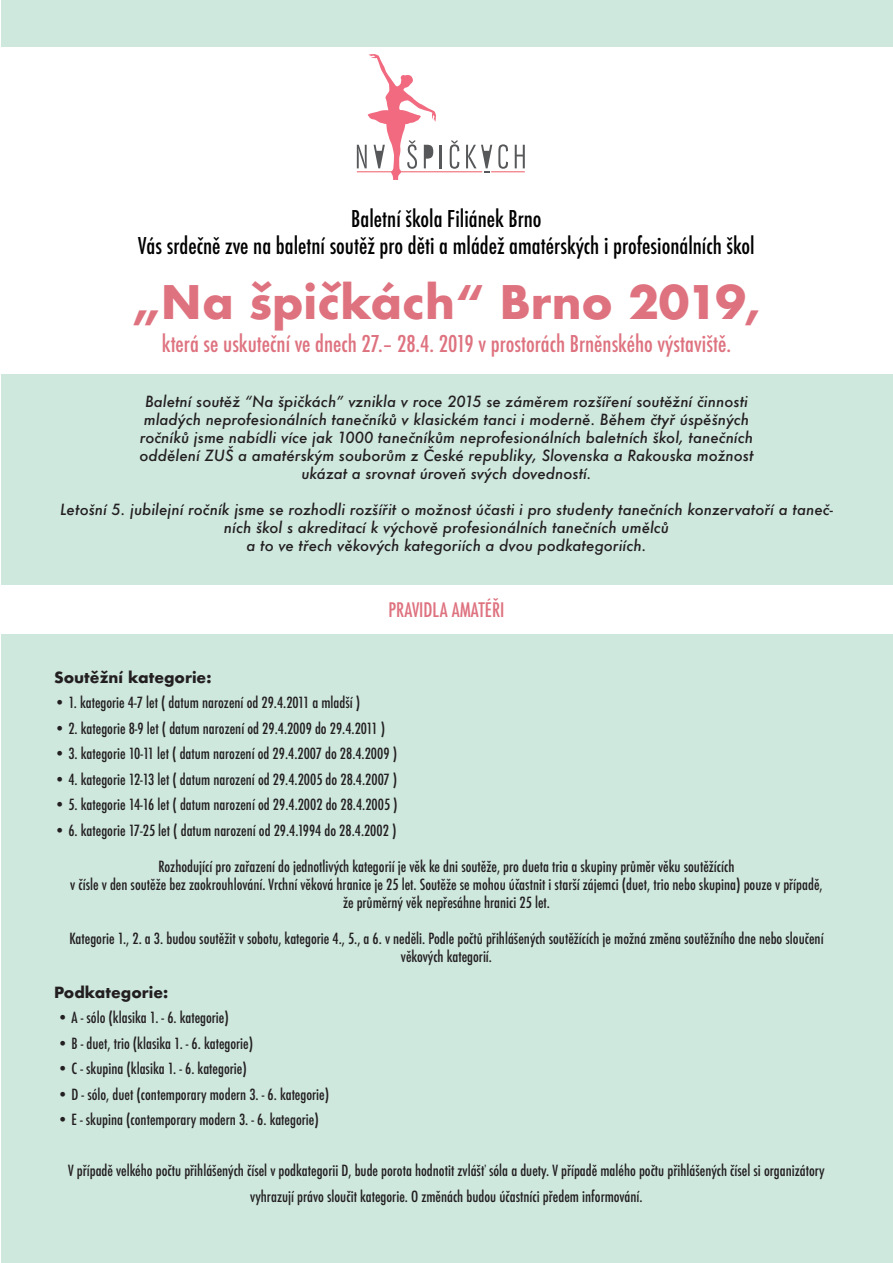
<style>
.page{position:relative;width:893px;height:1263px;background:#fff}
.page>*{position:absolute;margin:0;border:0;box-sizing:border-box;transform-origin:0 0}
.t1{font:700 45px "Futura";color:#de727f}
.t2{font:500 condensed 22.5px "Futura";color:#000}
.t3{font:500 condensed 22.5px "Futura";color:#de727f}
.t4{font:500 condensed 19.5px "Futura";color:#de727f}
.t5{font:500 condensed 15px/18px "Futura";color:#231f20;text-align:center}
.t6{font:italic 500 15px/18px "Futura";color:#231f20;text-align:center}
.t7{font:700 15px "Futura";color:#231f20}
</style>
<div class="page">
<div style="left:1px;top:0;width:891px;height:1263px;background:#cee8de"></div>
<div style="left:0;top:47px;width:893px;height:327px;background:#fff"></div>
<hr style="left:491px;top:171px;width:34px;height:1px;background:#f16c74">
<hr style="left:357px;top:171px;width:125px;height:1px;background:#f16c74">
<hr style="left:440px;top:145px;width:2px;height:23px;background:#57585a">
<svg style="left:450px;top:140px;width:9px;height:29px"></svg>
<svg style="left:466px;top:145px;width:26px;height:27px"></svg>
<svg style="left:498px;top:144px;width:10px;height:25px"></svg>
<svg style="left:515px;top:145px;width:10px;height:23px"></svg>
<svg style="left:357px;top:54px;width:79px;height:125px"></svg>
<div style="left:0;top:585px;width:893px;height:49px;background:#fff"></div>
<p class="t2" style="left:351px;top:204px;width:192px">Baletní škola Filiánek Brno</p>
<p class="t2" style="left:138px;top:231px;width:618px">Vás srdečně zve na baletní soutěž pro děti a mládež amatérských i profesionálních škol</p>
<p class="t1" style="left:132px;top:270px;width:631px">„Na špičkách“ Brno 2019,</p>
<p class="t3" style="left:162px;top:329px;width:571px">která se uskuteční ve dnech 27.– 28.4. 2019 v prostorách Brněnského výstaviště.</p>
<p class="t6" style="left:145px;top:392px;width:604px">Baletní soutěž “Na špičkách” vznikla v roce 2015 se záměrem rozšíření soutěžní činnosti</p>
<p class="t6" style="left:144px;top:410px;width:607px">mladých neprofesionálních tanečníků v klasickém tanci i moderně. Během čtyř úspěšných</p>
<p class="t6" style="left:140px;top:428px;width:615px">ročníků jsme nabídli více jak 1000 tanečníkům neprofesionálních baletních škol, tanečních</p>
<p class="t6" style="left:139px;top:446px;width:616px">oddělení ZUŠ a amatérským souborům z České republiky, Slovenska a Rakouska možnost</p>
<p class="t6" style="left:301px;top:464px;width:292px">ukázat a srovnat úroveň svých dovedností.</p>
<p class="t6" style="left:60px;top:500px;width:774px">Letošní 5. jubilejní ročník jsme se rozhodli rozšířit o možnost účasti i pro studenty tanečních konzervatoří a taneč&shy;ních škol s akreditací k výchově profesionálních tanečních umělců</p>
<p class="t6" style="left:246px;top:536px;width:402px">a to ve třech věkových kategoriích a dvou podkategoriích.</p>
<p class="t4" style="left:388px;top:597px;width:117px">PRAVIDLA AMATÉŘI</p>
<p class="t7" style="left:54px;top:666px;width:159px">Soutěžní kategorie:</p>
<p class="t5" style="left:54px;top:694px;width:308px">• 1. kategorie 4-7 let ( datum narození od 29.4.2011 a mladší )</p>
<p class="t5" style="left:54px;top:719px;width:333px">• 2. kategorie 8-9 let ( datum narození od 29.4.2009 do 29.4.2011 )</p>
<p class="t5" style="left:54px;top:745px;width:345px">• 3. kategorie 10-11 let ( datum narození od 29.4.2007 do 28.4.2009 )</p>
<p class="t5" style="left:54px;top:770px;width:345px">• 4. kategorie 12-13 let ( datum narození od 29.4.2005 do 28.4.2007 )</p>
<p class="t5" style="left:54px;top:796px;width:345px">• 5. kategorie 14-16 let ( datum narození od 29.4.2002 do 28.4.2005 )</p>
<p class="t5" style="left:54px;top:821px;width:344px">• 6. kategorie 17-25 let ( datum narození od 29.4.1994 do 28.4.2002 )</p>
<p class="t5" style="left:158px;top:857px;width:578px">Rozhodující pro zařazení do jednotlivých kategorií je věk ke dni soutěže, pro dueta tria a skupiny průměr věku soutěžících</p>
<p class="t5" style="left:70px;top:875px;width:754px">v čísle v den soutěže bez zaokrouhlování. Vrchní věková hranice je 25 let. Soutěže se mohou účastnit i starší zájemci (duet, trio nebo skupina) pouze v případě,</p>
<p class="t5" style="left:343px;top:893px;width:208px">že průměrný věk nepřesáhne hranici 25 let.</p>
<p class="t5" style="left:69px;top:929px;width:756px">Kategorie 1., 2. a 3. budou soutěžit v sobotu, kategorie 4., 5., a 6. v neděli. Podle počtů přihlášených soutěžících je možná změna soutěžního dne nebo sloučení věkových kategorií.</p>
<p class="t7" style="left:54px;top:981px;width:116px">Podkategorie:</p>
<p class="t5" style="left:57px;top:1009px;width:173px">• A - sólo (klasika 1. - 6. kategorie)</p>
<p class="t5" style="left:57px;top:1034px;width:198px">• B - duet, trio (klasika 1. - 6. kategorie)</p>
<p class="t5" style="left:57px;top:1060px;width:191px">• C - skupina (klasika 1. - 6. kategorie)</p>
<p class="t5" style="left:57px;top:1085px;width:274px">• D - sólo, duet (contemporary modern 3. - 6. kategorie)</p>
<p class="t5" style="left:57px;top:1111px;width:263px">• E - skupina (contemporary modern 3. - 6. kategorie)</p>
<p class="t5" style="left:68px;top:1158px;width:758px;line-height:25.5px">V případě velkého počtu přihlášených čísel v podkategorii D, bude porota hodnotit zvlášť sóla a duety. V případě malého počtu přihlášených čísel si organizátory vyhrazují právo sloučit kategorie. O změnách budou účastníci předem informování.</p>
</div>
